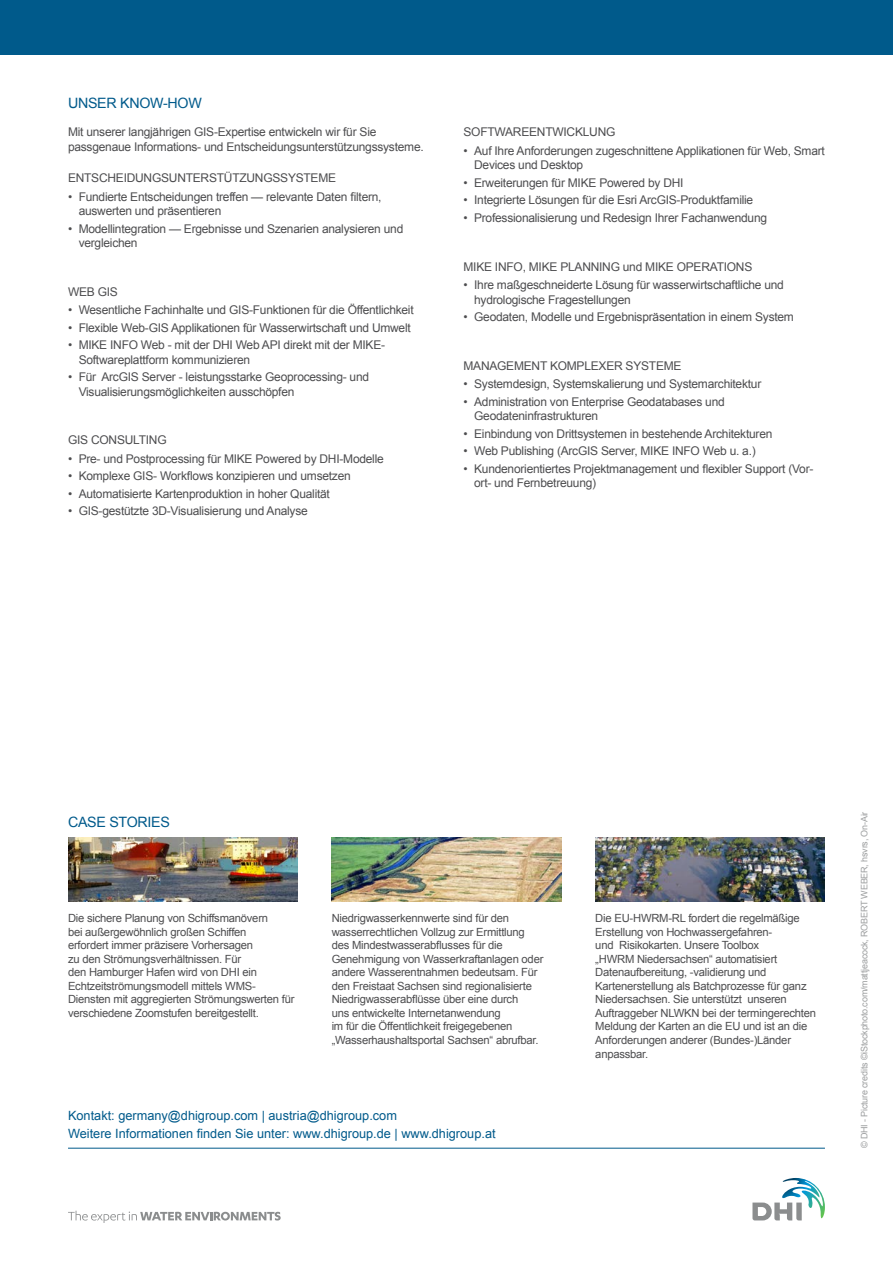
<style>
.page{position:relative;width:893px;height:1263px;background:#fff}
.page>*{position:absolute;margin:0;border:0;box-sizing:border-box;transform-origin:0 0}
.t1{font:14.25px "Arial";letter-spacing:-.02em;color:#005a8b}
.t2{font:12.75px/18px "Arial";color:#005a8b}
.t3{font:12px/14.4px "Arial";letter-spacing:-.02em;color:#4d4d4f}
.t4{font:11.25px/13.5px "Arial";letter-spacing:-.02em;color:#4d4d4f}
.t5{font:9px "Arial";letter-spacing:-.02em;color:#9c9e9f}
</style>
<div class="page">
<div style="left:0;top:0;width:893px;height:55px;background:#005a8b"></div>
<svg style="left:752px;top:1178px;width:73px;height:42px"></svg>
<svg style="left:68px;top:1211px;width:213px;height:12px"></svg>
<img style="left:332px;top:838px;width:229px;height:63px">
<img style="left:595px;top:838px;width:230px;height:63px">
<hr style="left:68px;top:1148px;width:757px;height:1px;background:#005a8b">
<img style="left:68px;top:838px;width:230px;height:63px">
<p class="t1" style="left:68px;top:94px;width:135px">UNSER KNOW-HOW</p>
<p class="t3" style="left:68px;top:125px;width:357px">Mit unserer langjährigen GIS-Expertise entwickeln wir für Sie passgenaue Informations- und Entscheidungsunterstützungssysteme.</p>
<p class="t3" style="left:68px;top:171px;width:270px">ENTSCHEIDUNGSUNTERSTÜTZUNGSSYSTEME</p>
<p class="t3" style="left:79px;top:189px;width:304px;text-indent:-11px">• Fundierte Entscheidungen treffen — relevante Daten filtern, auswerten und präsentieren</p>
<p class="t3" style="left:79px;top:221px;width:326px;text-indent:-11px">• Modellintegration — Ergebnisse und Szenarien analysieren und vergleichen</p>
<p class="t3" style="left:68px;top:285px;width:51px">WEB GIS</p>
<p class="t3" style="left:68px;top:303px;width:347px">• Wesentliche Fachinhalte und GIS-Funktionen für die Öffentlichkeit</p>
<p class="t3" style="left:68px;top:321px;width:344px">• Flexible Web-GIS Applikationen für Wasserwirtschaft und Umwelt</p>
<p class="t3" style="left:79px;top:338px;width:308px;text-indent:-11px">• MIKE INFO Web - mit der DHI Web API direkt mit der MIKE-<br>Softwareplattform kommunizieren</p>
<p class="t3" style="left:79px;top:370px;width:292px;text-indent:-11px">• Für ArcGIS Server - leistungsstarke Geoprocessing- und<br>Visualisierungsmöglichkeiten ausschöpfen</p>
<p class="t3" style="left:68px;top:433px;width:100px">GIS CONSULTING</p>
<p class="t3" style="left:68px;top:452px;width:317px">• Pre- und Postprocessing für MIKE Powered by DHI-Modelle</p>
<p class="t3" style="left:68px;top:469px;width:284px">• Komplexe GIS- Workflows konzipieren und umsetzen</p>
<p class="t3" style="left:68px;top:487px;width:263px">• Automatisierte Kartenproduktion in hoher Qualität</p>
<p class="t3" style="left:68px;top:504px;width:241px">• GIS-gestützte 3D-Visualisierung und Analyse</p>
<p class="t3" style="left:463px;top:125px;width:153px">SOFTWAREENTWICKLUNG</p>
<p class="t3" style="left:474px;top:144px;width:352px;text-indent:-11px">• Auf Ihre Anforderungen zugeschnittene Applikationen für Web, Smart<br>Devices und Desktop</p>
<p class="t3" style="left:463px;top:176px;width:222px">• Erweiterungen für MIKE Powered by DHI</p>
<p class="t3" style="left:463px;top:193px;width:291px">• Integrierte Lösungen für die Esri ArcGIS-Produktfamilie</p>
<p class="t3" style="left:463px;top:210px;width:305px">• Professionalisierung und Redesign Ihrer Fachanwendung</p>
<p class="t3" style="left:463px;top:259px;width:290px">MIKE INFO, MIKE PLANNING und MIKE OPERATIONS</p>
<p class="t3" style="left:474px;top:278px;width:311px;text-indent:-11px">• Ihre maßgeschneiderte Lösung für wasserwirtschaftliche und hydrologische Fragestellungen</p>
<p class="t3" style="left:463px;top:310px;width:332px">• Geodaten, Modelle und Ergebnispräsentation in einem System</p>
<p class="t3" style="left:463px;top:358px;width:220px">MANAGEMENT KOMPLEXER SYSTEME</p>
<p class="t3" style="left:463px;top:377px;width:299px">• Systemdesign, Systemskalierung und Systemarchitektur</p>
<p class="t3" style="left:474px;top:395px;width:252px;text-indent:-11px">• Administration von Enterprise Geodatabases und<br>Geodateninfrastrukturen</p>
<p class="t3" style="left:463px;top:426px;width:310px">• Einbindung von Drittsystemen in bestehende Architekturen</p>
<p class="t3" style="left:463px;top:444px;width:294px">• Web Publishing (ArcGIS Server, MIKE INFO Web u. a.)</p>
<p class="t3" style="left:474px;top:461px;width:341px;text-indent:-11px">• Kundenorientiertes Projektmanagement und flexibler Support (Vor&shy;ort- und Fernbetreuung)</p>
<p class="t1" style="left:68px;top:812px;width:103px">CASE STORIES</p>
<p class="t4" style="left:68px;top:912px;width:228px">Die sichere Planung von Schiffsmanövern<br>bei außergewöhnlich großen Schiffen<br>erfordert immer präzisere Vorhersagen<br>zu den Strömungsverhältnissen. Für<br>den Hamburger Hafen wird von DHI ein Echtzeitströmungsmodell mittels WMS-Diensten mit aggregierten Strömungswerten für verschiedene Zoomstufen bereitgestellt.</p>
<p class="t4" style="left:595px;top:912px;width:222px">Die EU-HWRM-RL fordert die regelmäßige Erstellung von Hochwassergefahren-<br>und Risikokarten. Unsere Toolbox<br>„HWRM Niedersachsen“ automatisiert Datenaufbereitung, -validierung und Kartenerstellung als Batchprozesse für ganz Niedersachsen. Sie unterstützt unseren Auftraggeber NLWKN bei der termingerechten Meldung der Karten an die EU und ist an die Anforderungen anderer (Bundes-)Länder anpassbar.</p>
<p class="t4" style="left:332px;top:912px;width:213px">Niedrigwasserkennwerte sind für den wasserrechtlichen Vollzug zur Ermittlung des Mindestwasserabflusses für die Genehmigung von Wasserkraftanlagen oder andere Wasserentnahmen bedeutsam. Für den Freistaat Sachsen sind regionalisierte Niedrigwasserabflüsse über eine durch<br>uns entwickelte Internetanwendung<br>im für die Öffentlichkeit freigegebenen „Wasserhaushaltsportal Sachsen“ abrufbar.</p>
<p class="t2" style="left:68px;top:1106px;width:429px">Kontakt: germany@dhigroup.com | austria@dhigroup.com<br>Weitere Informationen finden Sie unter: www.dhigroup.de | www.dhigroup.at</p>
<p class="t5" style="left:858px;top:1148px;width:338px;rotate:-90deg">© DHI - Picture credits ©iStockphoto.com/mattjeacock, ROBERT WEBER, hsvrs, On-Air</p>
</div>
